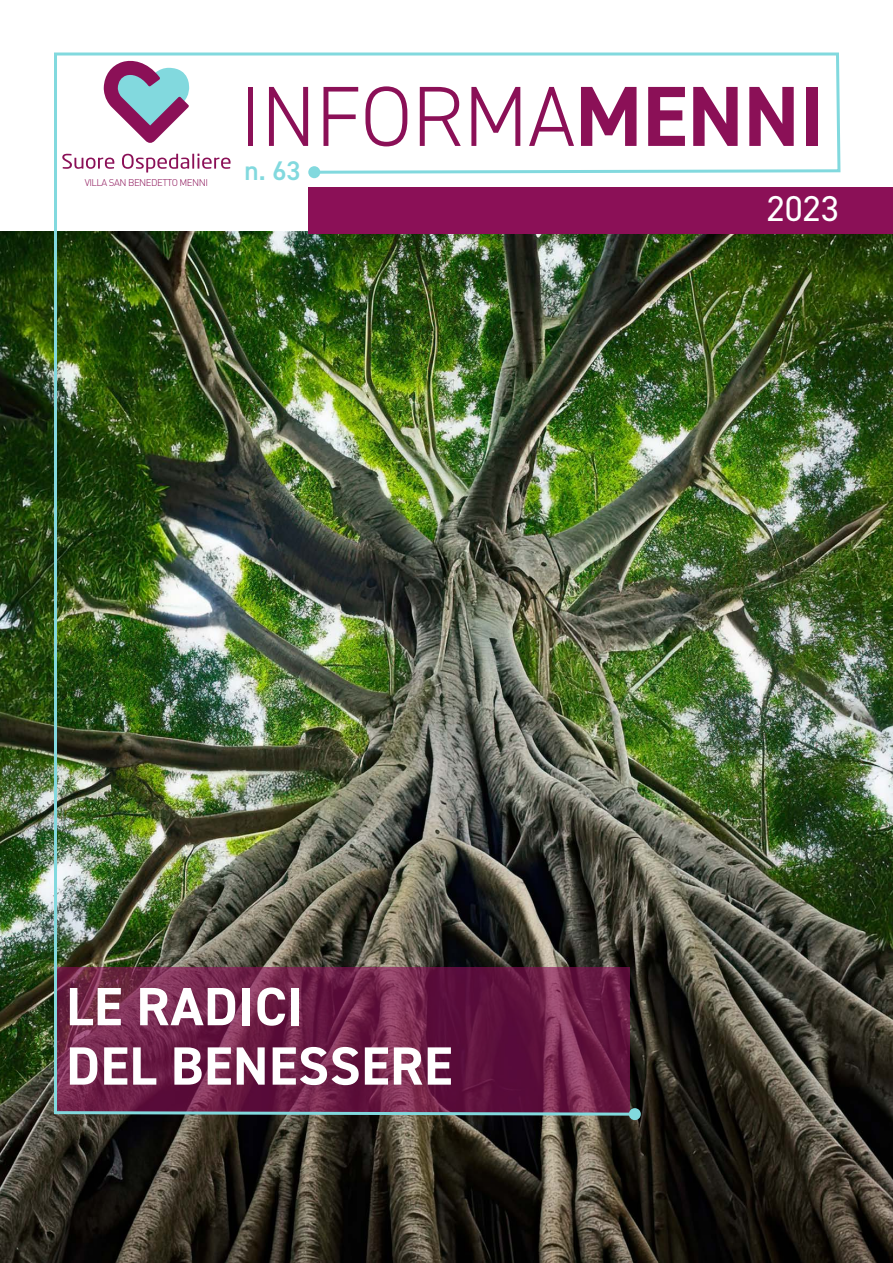
<style>
.page{position:relative;width:893px;height:1263px;background:#fff}
.page>*{position:absolute;margin:0;border:0;box-sizing:border-box;transform-origin:0 0}
.t1{font:300 85.5px "DIN2014";color:#8b1057}
.t2{font:700 54px/59.4px "DIN2014";letter-spacing:.01em;color:#fff}
.t3{font:36px "DIN2014";color:#fff}
.t4{font:600 27px "DIN2014";color:#82d9de}
.t5{font:300 9.6px "DIN";letter-spacing:-.05em;color:#8b1057}
.s1{font-weight:700}
</style>
<div class="page">
<img style="left:0;top:232px;width:893px;height:1031px">
<div style="left:308px;top:187px;width:585px;height:47px;background:#8b1057"></div>
<img style="left:52px;top:52px;width:790px;height:1065px">
<div style="left:308px;top:166px;width:12px;height:12px;background:#82d9de;border-radius:50%"></div>
<div style="left:629px;top:1108px;width:12px;height:12px;background:#82d9de;border-radius:50%"></div>
<p class="t5" style="left:85px;top:176px;width:125px">VILLA SAN BENEDETTO MENNI</p>
<h1 class="t1" style="left:239px;top:64px;width:587px">INFORMA<span class="s1">MENNI</span></h1>
<h3 class="t4" style="left:244px;top:153px;width:58px">n. 63</h3>
<h3 class="t3" style="left:767px;top:186px;width:74px">2023</h3>
<h2 class="t2" style="left:66px;top:976px;width:388px">LE RADICI<br>DEL BENESSERE</h2>
</div>
